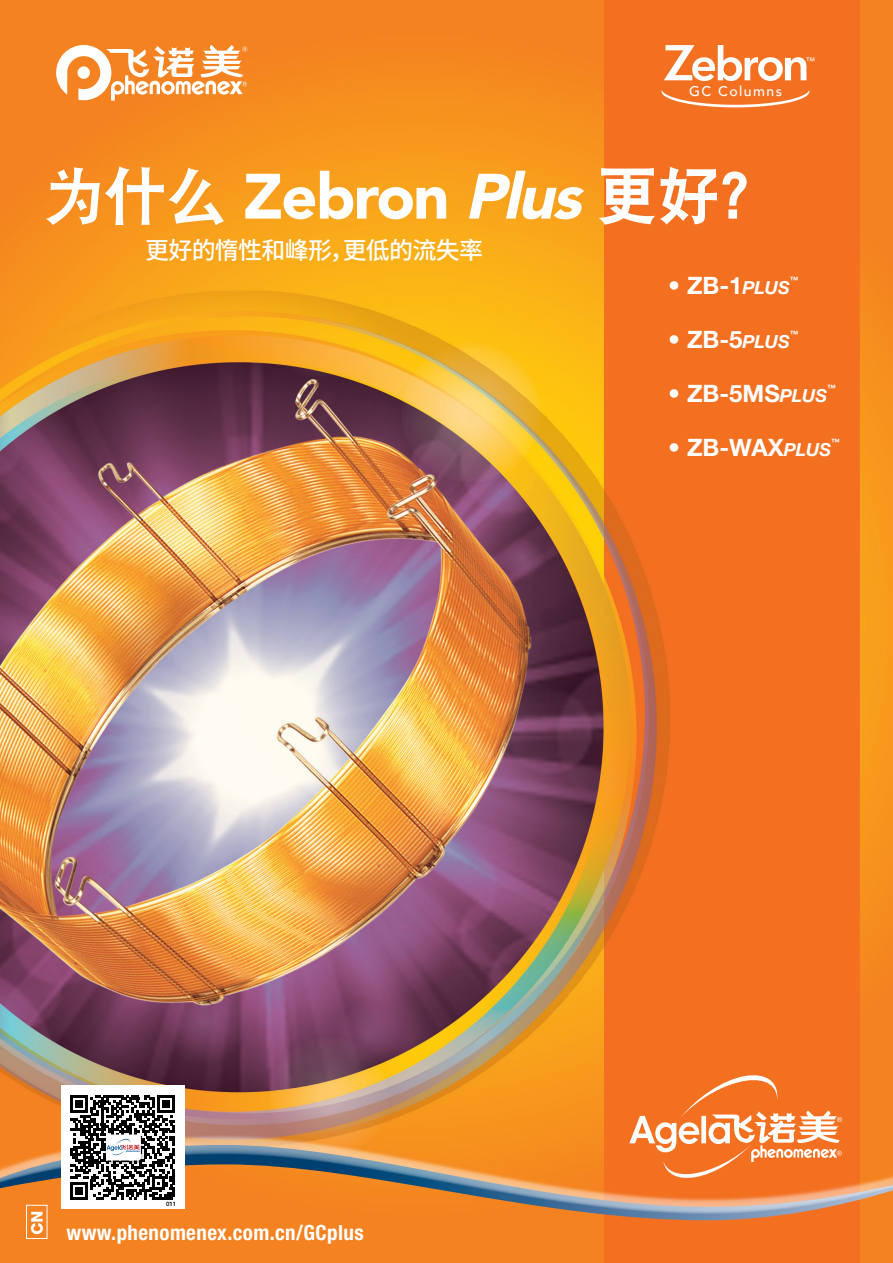
<style>
.page{position:relative;width:893px;height:1263px;background:#fff}
.page>*{position:absolute;margin:0;border:0;box-sizing:border-box;transform-origin:0 0}
.Title_Cover{font:63.3px "DFP Hei W9";color:#fff}
.t1{font:700 24px "Helvetica Neue LT Std";color:#fff}
.Title_Cover-2{font:500 24px "Noto Sans Hans";letter-spacing:-.03em;color:#fff}
.contact_white{font:700 condensed 21px "Helvetica Neue LT Std";letter-spacing:.02em;color:#fff}
.t2{font:500 13.95px "Avenir";letter-spacing:.1em;color:#fff}
.t3{font:9.3px "Avenir";color:#fff}
.t4{font:700 8.7px "Helvetica Neue LT Std";color:#fff}
.t5{font:500 6.15px "Helvetica Neue LT Pro";color:#000}
.s1{font-family:"Avenir LT Pro";font-weight:900}
.s2{font-family:"Avenir LT Pro";font-weight:900;font-style:italic}
.s3{font-style:italic;font-size:18px}
</style>
<div class="page">
<img style="left:0;top:0;width:893px;height:1263px">
<svg style="left:0;top:1214px;width:893px;height:6px;background:#e08035"></svg>
<div style="left:0;top:1123px;width:893px;height:91px;background:#fff;opacity:.5"></div>
<div style="left:61px;top:1085px;width:123px;height:124px;background:#fff"></div>
<svg style="left:70px;top:1095px;width:105px;height:104px"></svg>
<svg style="left:629px;top:1074px;width:213px;height:106px;background:#f58a49"></svg>
<svg style="left:56px;top:45px;width:191px;height:56px"></svg>
<div style="left:26px;top:1205px;width:21px;height:34px;border:1px solid #fff"></div>
<svg style="left:31px;top:1212px;width:12px;height:22px"></svg>
<svg style="left:662px;top:90px;width:147px;height:17px;background:#f48542"></svg>
<svg style="left:664px;top:45px;width:142px;height:36px"></svg>
<p class="t2" style="left:689px;top:80px;width:94px">GC Columns</p>
<p class="t3" style="left:806px;top:54px;width:11px">™</p>
<p class="Title_Cover" style="left:42px;top:162px;width:742px">为什么 <span class="s1">Zebron</span> <span class="s2">Plus</span>更好？</p>
<p class="Title_Cover-2" style="left:145px;top:237px;width:339px">更好的惰性和峰形，更低的流失率</p>
<p class="t5" style="left:166px;top:1200px;width:12px">011</p>
<p class="contact_white" style="left:66px;top:1219px;width:299px">www.phenomenex.com.cn/GCplus</p>
<p class="t1" style="left:668px;top:270px;width:123px">• ZB-1<span class="s3">PLUS</span></p>
<p class="t4" style="left:790px;top:274px;width:10px">™</p>
<p class="t1" style="left:668px;top:324px;width:123px">• ZB-5<span class="s3">PLUS</span></p>
<p class="t4" style="left:790px;top:328px;width:10px">™</p>
<p class="t1" style="left:668px;top:378px;width:160px">• ZB-5MS<span class="s3">PLUS</span></p>
<p class="t4" style="left:827px;top:382px;width:10px">™</p>
<p class="t1" style="left:668px;top:432px;width:164px">• ZB-WAX<span class="s3">PLUS</span></p>
<p class="t4" style="left:831px;top:436px;width:10px">™</p>
</div>
